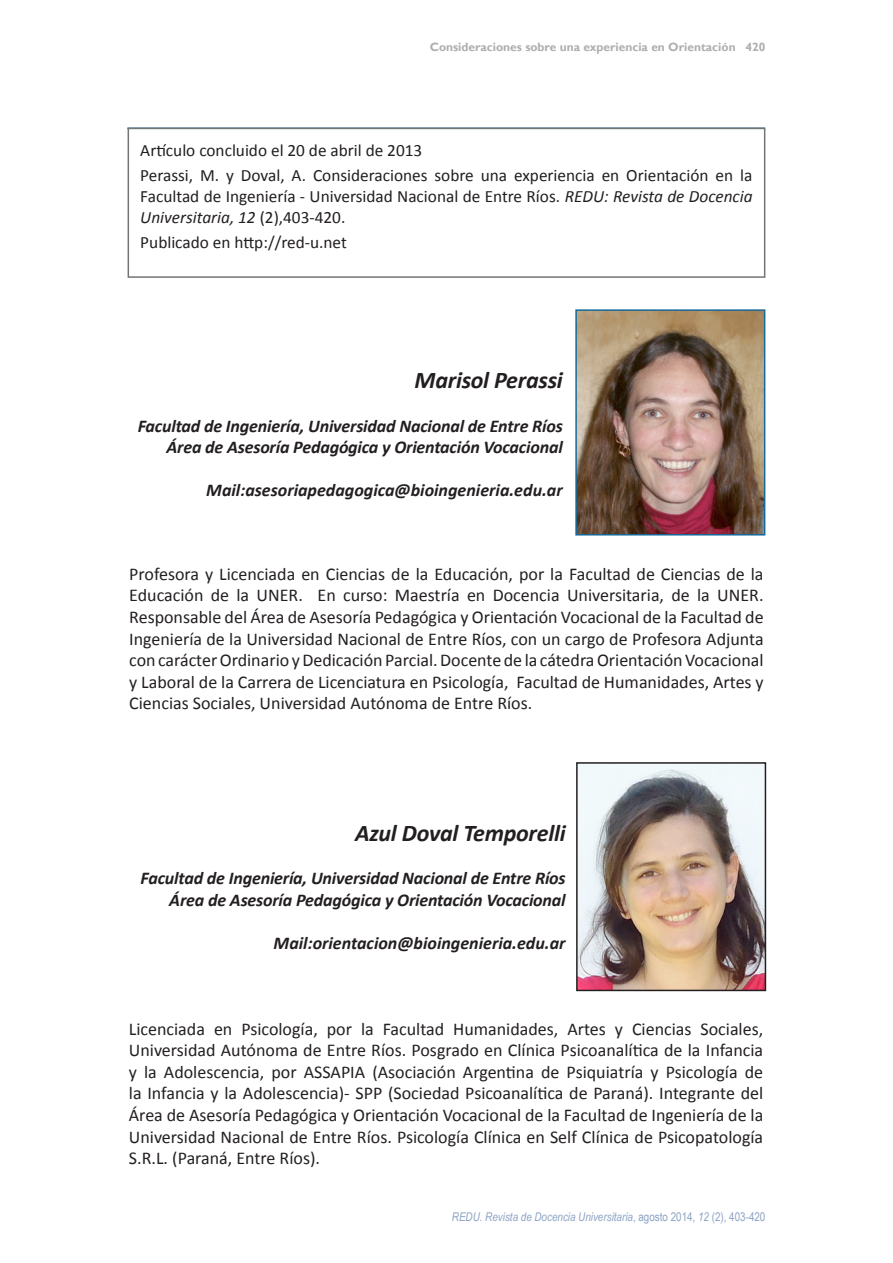
<style>
.page{position:relative;width:893px;height:1263px;background:#fff}
.page>*{position:absolute;margin:0;border:0;box-sizing:border-box;transform-origin:0 0}
.t1{font:italic 700 24px "Calibri";letter-spacing:-.01em;color:#231f20}
.t2{font:18px/21.6px "Calibri";color:#231f20;text-align:justify}
.t3{font:italic 700 18px "Calibri";letter-spacing:-.01em;color:#231f20}
.t4{font:17.25px/20.7px "Calibri";color:#231f20;text-align:justify}
.t5{font:italic 12px "Arial Narrow";color:#8ca2c4}
.t6{font:700 12px "Gill Sans";color:#b0adac}
.s1{font-style:italic}
.s2{font-style:normal}
</style>
<div class="page">
<hr style="left:127px;top:128px;width:638px;height:1px;background:#15699c">
<div style="left:128px;top:128px;width:637px;height:150px;border:2px solid #737474"></div>
<img style="left:575px;top:309px;width:191px;height:227px">
<img style="left:576px;top:762px;width:191px;height:230px">
<p class="t6" style="left:430px;top:40px;width:337px">Consideraciones sobre una experiencia en Orientación 420</p>
<p class="t4" style="left:140px;top:140px;width:284px">Artículo concluido el 20 de abril de 2013</p>
<p class="t4" style="left:140px;top:165px;width:614px">Perassi, M. y Doval, A. Consideraciones sobre una experiencia en Orientación en la Facultad de Ingeniería - Universidad Nacional de Entre Ríos. <span class="s1">REDU: Revista de Docencia Universitaria, 12</span> (2),403-420.</p>
<p class="t4" style="left:140px;top:232px;width:208px">Publicado en http://red-u.net</p>
<p class="t1" style="left:415px;top:365px;width:150px">Marisol Perassi</p>
<p class="t3" style="left:138px;top:414px;width:427px">Facultad de Ingeniería, Universidad Nacional de Entre Ríos</p>
<p class="t3" style="left:166px;top:436px;width:398px">Área de Asesoría Pedagógica y Orientación Vocacional</p>
<p class="t3" style="left:206px;top:479px;width:358px">Mail:asesoriapedagogica@bioingenieria.edu.ar</p>
<p class="t2" style="left:129px;top:563px;width:636px">Profesora y Licenciada en Ciencias de la Educación, por la Facultad de Ciencias de la Educación de la UNER. En curso: Maestría en Docencia Universitaria, de la UNER.<br>Responsable del Área de Asesoría Pedagógica y Orientación Vocacional de la Facultad de Ingeniería de la Universidad Nacional de Entre Ríos, con un cargo de Profesora Adjunta con carácter Ordinario y Dedicación Parcial. Docente de la cátedra Orientación Vocacional y Laboral de la Carrera de Licenciatura en Psicología, Facultad de Humanidades, Artes y Ciencias Sociales, Universidad Autónoma de Entre Ríos.</p>
<p class="t1" style="left:355px;top:818px;width:212px">Azul Doval Temporelli</p>
<p class="t3" style="left:141px;top:867px;width:427px">Facultad de Ingeniería, Universidad Nacional de Entre Ríos</p>
<p class="t3" style="left:169px;top:888px;width:398px">Área de Asesoría Pedagógica y Orientación Vocacional</p>
<p class="t3" style="left:274px;top:932px;width:293px">Mail:orientacion@bioingenieria.edu.ar</p>
<p class="t2" style="left:129px;top:1018px;width:636px">Licenciada en Psicología, por la Facultad Humanidades, Artes y Ciencias Sociales, Universidad Autónoma de Entre Ríos. Posgrado en Clínica Psicoanalítica de la Infancia y la Adolescencia, por ASSAPIA (Asociación Argentina de Psiquiatría y Psicología de la Infancia y la Adolescencia)- SPP (Sociedad Psicoanalítica de Paraná). Integrante del Área de Asesoría Pedagógica y Orientación Vocacional de la Facultad de Ingeniería de la Universidad Nacional de Entre Ríos. Psicología Clínica en Self Clínica de Psicopatología S.R.L. (Paraná, Entre Ríos).</p>
<p class="t5" style="left:452px;top:1208px;width:315px">REDU. Revista de Docencia Universitaria<span class="s2">, agosto 2014,</span> 12 <span class="s2">(2), 403-420</span></p>
</div>
